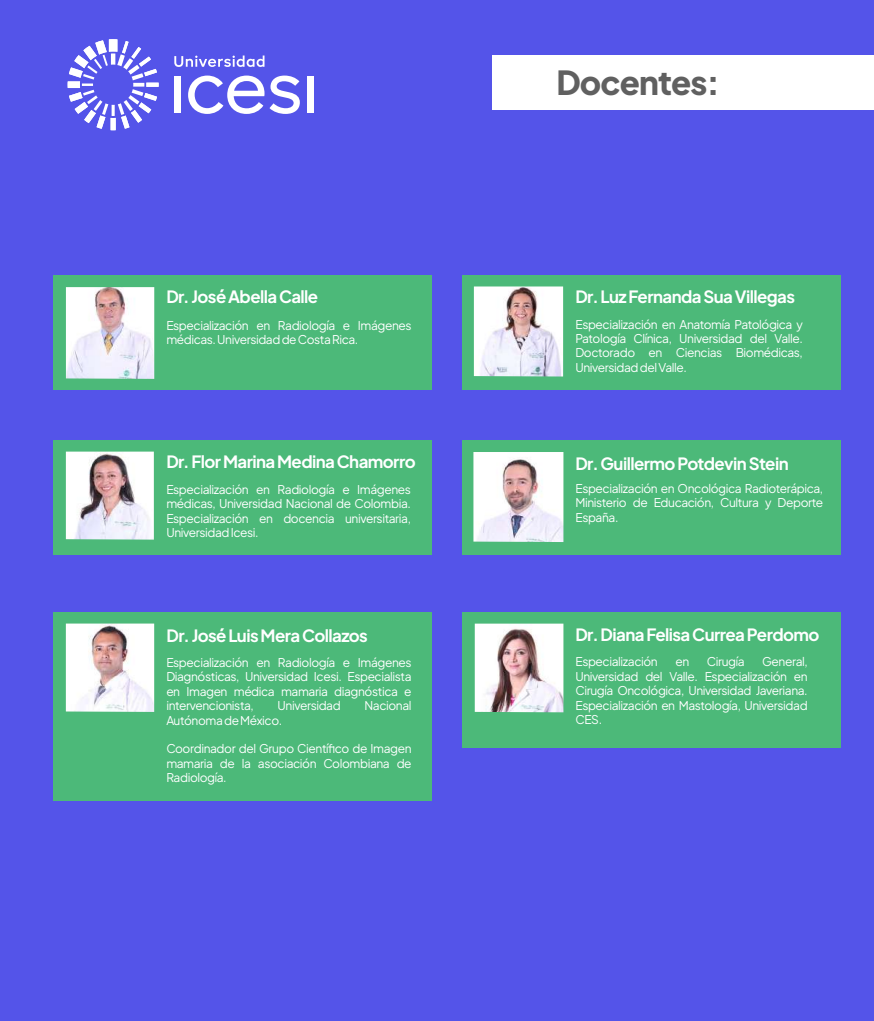
<style>
.page{position:relative;width:874px;height:1021px;background:#fff}
.page>*{position:absolute;margin:0;border:0;box-sizing:border-box;transform-origin:0 0}
.t1{font:800 33px "Plus Jakarta Sans";letter-spacing:-.025em;color:#606060}
.t2{font:700 16.8px "Plus Jakarta Sans";letter-spacing:-.035em;color:#fff}
.t3{font:12px/14.4px "Plus Jakarta Sans";letter-spacing:-.035em;color:#fff;text-align:justify}
</style>
<div class="page">
<div style="left:0;top:0;width:874px;height:1020px;background:#5454e9"></div>
<div style="left:493px;top:56px;width:381px;height:54px;background:#fff"></div>
<svg style="left:68px;top:39px;width:91px;height:91px"></svg>
<div style="left:174px;top:76px;width:7px;height:37px;background:#fff"></div>
<svg style="left:188px;top:76px;width:112px;height:38px"></svg>
<div style="left:307px;top:76px;width:6px;height:37px;background:#fff"></div>
<svg style="left:174px;top:55px;width:90px;height:12px"></svg>
<div style="left:53px;top:612px;width:379px;height:189px;background:#4cb979"></div>
<img style="left:66px;top:623px;width:88px;height:88px">
<div style="left:53px;top:275px;width:379px;height:114px;background:#4cb979"></div>
<div style="left:462px;top:612px;width:379px;height:135px;background:#4cb979"></div>
<img style="left:475px;top:623px;width:88px;height:89px">
<img style="left:66px;top:287px;width:88px;height:92px">
<div style="left:462px;top:275px;width:379px;height:114px;background:#4cb979"></div>
<div style="left:53px;top:440px;width:379px;height:114px;background:#4cb979"></div>
<img style="left:66px;top:451px;width:88px;height:88px">
<img style="left:474px;top:286px;width:89px;height:90px">
<div style="left:462px;top:440px;width:379px;height:114px;background:#4cb979"></div>
<img style="left:473px;top:452px;width:90px;height:90px">
<h2 class="t2" style="left:166px;top:282px;width:153px">Dr. José Abella Calle</h2>
<p class="t3" style="left:166px;top:316px;width:247px">Especialización en Radiología e Imágenes médicas. Universidad de Costa Rica.</p>
<h2 class="t2" style="left:166px;top:446px;width:251px">Dr. Flor Marina Medina Chamorro</h2>
<p class="t3" style="left:166px;top:481px;width:246px">Especialización en Radiología e Imágenes médicas, Universidad Nacional de Colombia.<br>Especialización en docencia universitaria, Universidad Icesi.</p>
<h2 class="t2" style="left:166px;top:620px;width:203px">Dr. José Luis Mera Collazos</h2>
<p class="t3" style="left:166px;top:653px;width:247px">Especialización en Radiología e Imágenes Diagnósticas, Universidad Icesi. Especialista en Imagen médica mamaria diagnóstica e intervencionista,</p>
<p class="t3" style="left:277px;top:697px;width:65px">Universidad</p>
<p class="t3" style="left:364px;top:697px;width:49px">Nacional</p>
<p class="t3" style="left:166px;top:711px;width:117px">Autónoma de México.</p>
<p class="t3" style="left:166px;top:740px;width:247px">Coordinador del Grupo Científico de Imagen mamaria de la asociación Colombiana de Radiología.</p>
<h1 class="t1" style="left:556px;top:52px;width:165px">Docentes:</h1>
<h2 class="t2" style="left:575px;top:282px;width:221px">Dr. Luz Fernanda Sua Villegas</h2>
<p class="t3" style="left:575px;top:315px;width:229px">Especialización en Anatomía Patológica y Patología Clínica, Universidad del Valle.<br>Doctorado en Ciencias Biomédicas, Universidad del Valle.</p>
<h2 class="t2" style="left:575px;top:448px;width:215px">Dr. Guillermo Potdevin Stein</h2>
<p class="t3" style="left:575px;top:480px;width:249px">Especialización en Oncológica Radioterápica, Ministerio de Educación, Cultura y Deporte España.</p>
<h2 class="t2" style="left:575px;top:619px;width:246px">Dr. Diana Felisa Currea Perdomo</h2>
<p class="t3" style="left:575px;top:653px;width:84px">Especialización</p>
<p class="t3" style="left:675px;top:653px;width:15px">en</p>
<p class="t3" style="left:707px;top:653px;width:39px">Cirugía</p>
<p class="t3" style="left:575px;top:653px;width:234px;text-indent:187px">General, Universidad del Valle. Especialización en Cirugía Oncológica, Universidad Javeriana.<br>Especialización en Mastología, Universidad CES.</p>
</div>
